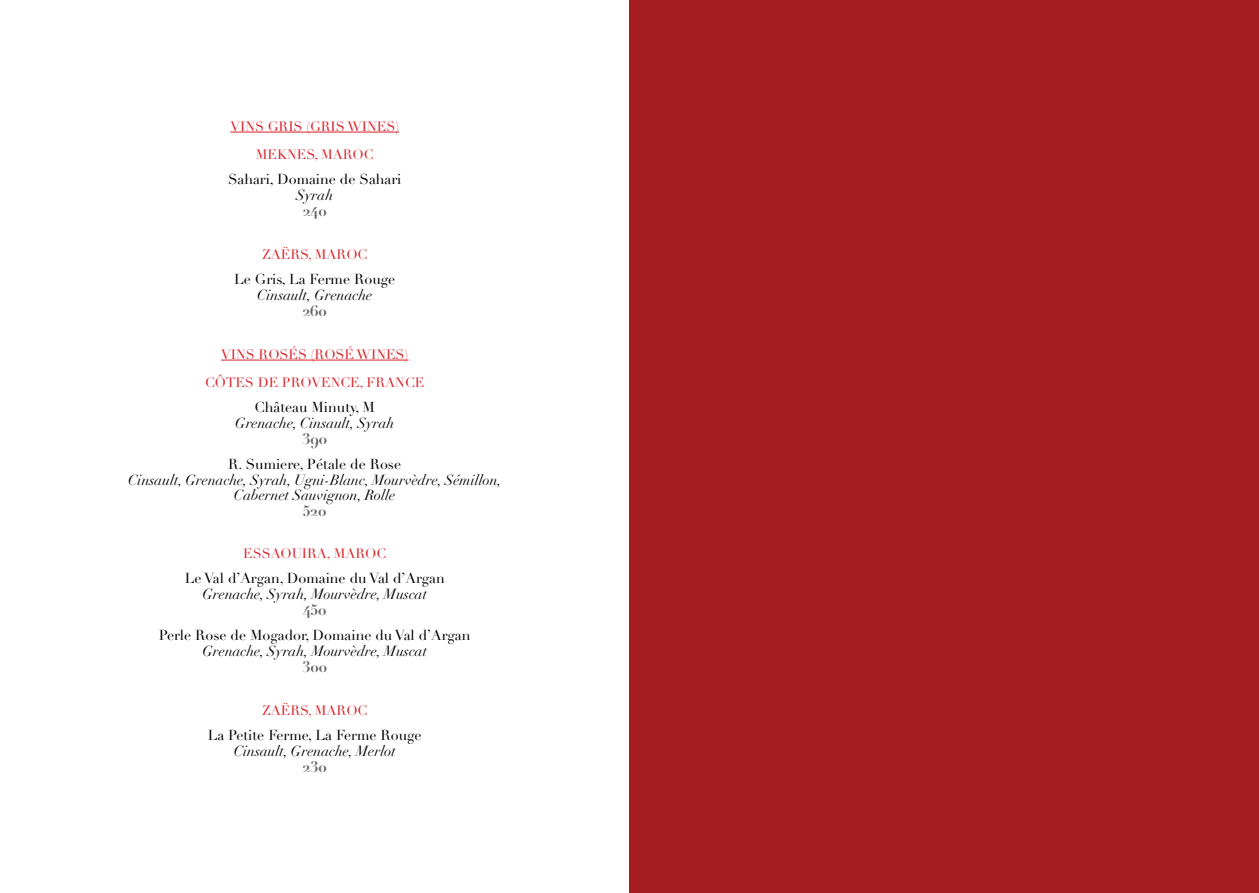
<style>
.page{position:relative;width:1259px;height:893px;background:#fff}
.page>*{position:absolute;margin:0;border:0;box-sizing:border-box;transform-origin:0 0}
.t1{font:15px "Didot LH Bold Os F";color:#636466}
.t2{font:italic 14.55px/14.2px "Didot LH";color:#000;text-align:center}
.t3{font:14.25px "Didot LH";color:#000}
.t4{font:13.5px/28.5px "Didot LH Roman SC";color:#da2128;text-align:center}
</style>
<div class="page">
<div style="left:629px;top:0;width:630px;height:893px;background:#a71e22"></div>
<hr style="left:230px;top:132px;width:169px;height:1px;background:#da2128">
<hr style="left:221px;top:360px;width:187px;height:1px;background:#da2128">
<p class="t4" style="left:230px;top:112px;width:170px">VINS GRIS (GRIS WINES)<br>MEKNES, MAROC</p>
<p class="t3" style="left:228px;top:171px;width:175px">Sahari, Domaine de Sahari</p>
<p class="t2" style="left:296px;top:188px;width:38px">Syrah</p>
<p class="t1" style="left:303px;top:202px;width:25px">240</p>
<p class="t4" style="left:262px;top:240px;width:107px">ZAËRS, MAROC</p>
<p class="t3" style="left:234px;top:270px;width:163px">Le Gris, La Ferme Rouge</p>
<p class="t2" style="left:257px;top:288px;width:117px">Cinsault, Grenache</p>
<p class="t1" style="left:302px;top:301px;width:26px">260</p>
<p class="t4" style="left:205px;top:340px;width:220px">VINS ROSÉS (ROSÉ WINES)<br>CÔTES DE PROVENCE, FRANCE</p>
<p class="t3" style="left:254px;top:399px;width:122px">Château Minuty, M</p>
<p class="t2" style="left:235px;top:416px;width:161px">Grenache, Cinsault, Syrah</p>
<p class="t1" style="left:302px;top:430px;width:27px">390</p>
<p class="t3" style="left:228px;top:456px;width:174px">R. Sumiere, Pétale de Rose</p>
<p class="t2" style="left:128px;top:473px;width:375px">Cinsault, Grenache, Syrah, Ugni-Blanc, Mourvèdre, Sémillon,<br>Cabernet Sauvignon, Rolle</p>
<p class="t1" style="left:303px;top:501px;width:25px">520</p>
<p class="t4" style="left:243px;top:540px;width:144px">ESSAOUIRA, MAROC</p>
<p class="t3" style="left:185px;top:570px;width:262px">Le Val d’Argan, Domaine du Val d’Argan</p>
<p class="t2" style="left:202px;top:587px;width:226px">Grenache, Syrah, Mourvèdre, Muscat</p>
<p class="t1" style="left:303px;top:601px;width:25px">450</p>
<p class="t3" style="left:159px;top:627px;width:313px">Perle Rose de Mogador, Domaine du Val d’Argan</p>
<p class="t2" style="left:202px;top:645px;width:226px">Grenache, Syrah, Mourvèdre, Muscat</p>
<p class="t1" style="left:302px;top:658px;width:27px">300</p>
<p class="t4" style="left:262px;top:696px;width:107px">ZAËRS, MAROC</p>
<p class="t3" style="left:208px;top:726px;width:215px">La Petite Ferme, La Ferme Rouge</p>
<p class="t2" style="left:234px;top:744px;width:164px">Cinsault, Grenache, Merlot</p>
<p class="t1" style="left:302px;top:757px;width:26px">230</p>
</div>
